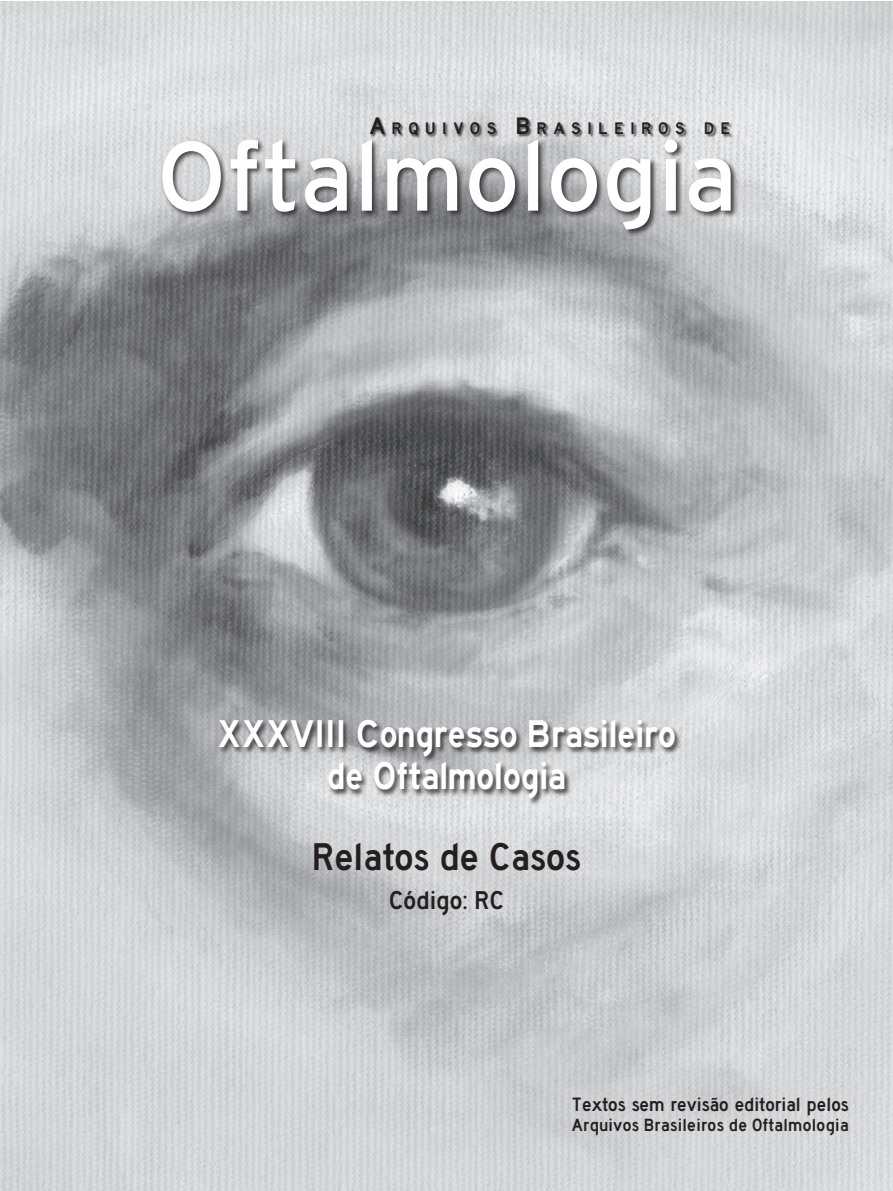
<style>
.page{position:relative;width:893px;height:1191px;background:#fff}
.page>*{position:absolute;margin:0;border:0;box-sizing:border-box;transform-origin:0 0}
.t1{font:36px/42px "highwaygothicwide";color:#fff;text-align:center;scale:.9 1}
.t2{font:36px "highwaygothic";color:#231f20}
.t3{font:24px "highwaygothic";color:#231f20}
.t4{font:18px "highwaygothic";color:#231f20}
.t5{font:16.5px "highwaygothic";letter-spacing:.02em;color:#231f20}
.t6{font:15.6px "highwaygothic";letter-spacing:.38em;color:#231f20;scale:1.07 1}
.s1{font-size:22.35px}
</style>
<div class="page">
<img style="left:0;top:1px;width:892px;height:1190px">
<div style="left:370px;top:117px;width:362px;height:22px;background:#231f20;opacity:.75"></div>
<div style="left:160px;top:138px;width:578px;height:99px;background:#231f20;opacity:.8"></div>
<svg style="left:162px;top:139px;width:569px;height:90px"></svg>
<div style="left:218px;top:718px;width:464px;height:88px;background:#231f20;opacity:.85"></div>
<p class="t6" style="left:370px;top:119px;width:339px"><span class="s1">A</span>RQUIVOS <span class="s1">B</span>RASILEIROS DE</p>
<p class="t1" style="left:217px;top:714px;width:511px">XXXVIII Congresso Brasileiro de Oftalmologia</p>
<p class="t2" style="left:312px;top:835px;width:270px">Relatos de Casos</p>
<p class="t3" style="left:389px;top:885px;width:117px">Código: RC</p>
<p class="t4" style="left:572px;top:1094px;width:278px">Textos sem revisão editorial pelos</p>
<p class="t5" style="left:572px;top:1115px;width:278px">Arquivos Brasileiros de Oftalmologia</p>
</div>
